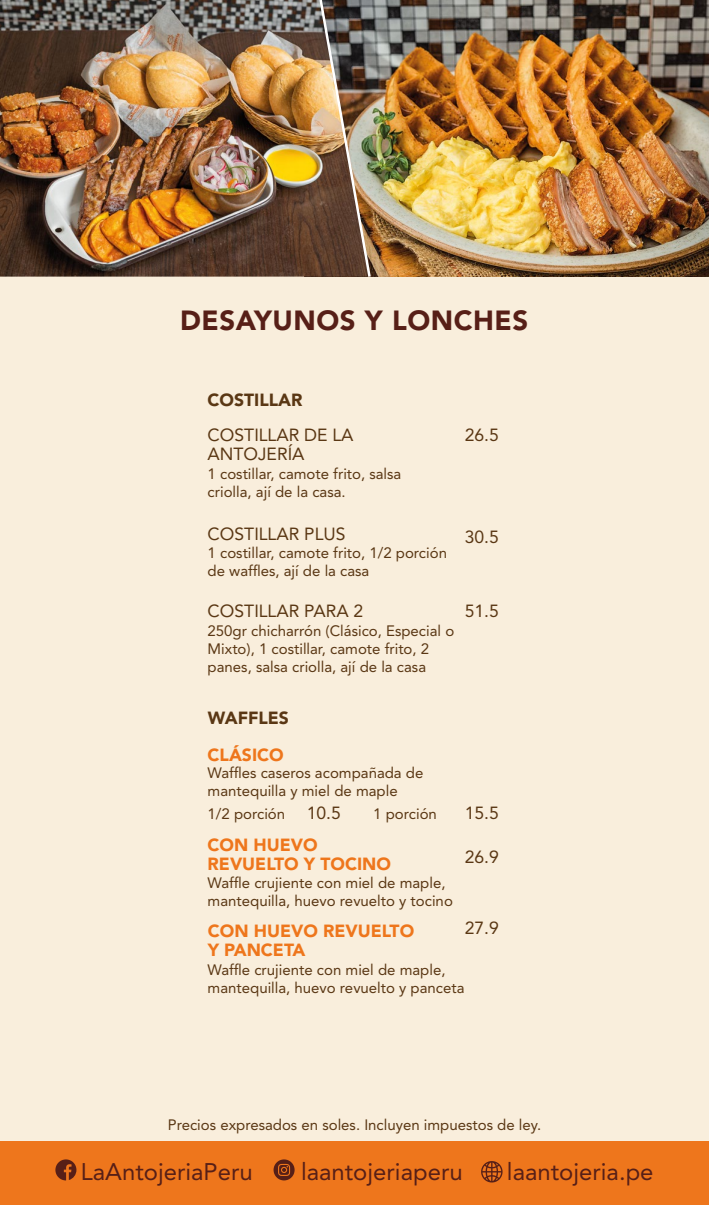
<style>
.page{position:relative;width:709px;height:1205px;background:#f9eedc}
.page>*{position:absolute;margin:0;border:0;box-sizing:border-box;transform-origin:0 0}
.t1{font:900 27.5px "Avenir LT Std";letter-spacing:.02em;color:#571f17}
.t2{font:24px "Avenir LT Std";color:#571f17}
.t3{font:17.5px/19.2px "Avenir LT Std";color:#5a3714}
.t4{font:900 17.5px/19.2px "Avenir LT Std";color:#ee761c}
.t5{font:900 17.5px "Avenir LT Std";color:#5a3714}
.t6{font:15px/18px "Avenir LT Std";color:#5a3714}
.s1{font-size:17.5px}
</style>
<div class="page">
<img style="left:372px;top:0;width:337px;height:277px">
<img style="left:0;top:0;width:318px;height:277px">
<img style="left:318px;top:0;width:54px;height:277px">
<div style="left:0;top:1141px;width:709px;height:64px;background:#ee761c"></div>
<svg style="left:55px;top:1159px;width:21px;height:21px"></svg>
<svg style="left:273px;top:1159px;width:21px;height:21px"></svg>
<svg style="left:481px;top:1161px;width:21px;height:21px"></svg>
<h1 class="t1" style="left:180px;top:304px;width:349px">DESAYUNOS Y LONCHES</h1>
<p class="t5" style="left:208px;top:389px;width:96px">COSTILLAR</p>
<p class="t3" style="left:208px;top:425px;width:147px">COSTILLAR DE LA<br>ANTOJERÍA</p>
<p class="t6" style="left:208px;top:465px;width:195px">1 costillar, camote frito, salsa criolla, ají de la casa.</p>
<p class="t3" style="left:208px;top:524px;width:139px">COSTILLAR PLUS</p>
<p class="t6" style="left:208px;top:544px;width:241px">1 costillar, camote frito, 1/2 porción de waffles, ají de la casa</p>
<p class="t3" style="left:208px;top:601px;width:157px">COSTILLAR PARA 2</p>
<p class="t6" style="left:208px;top:621px;width:248px">250gr chicharrón (Clásico, Especial o<br>Mixto), 1 costillar, camote frito, 2 panes, salsa criolla, ají de la casa</p>
<p class="t3" style="left:465px;top:425px;width:36px">26.5</p>
<p class="t3" style="left:465px;top:527px;width:36px">30.5</p>
<p class="t3" style="left:465px;top:601px;width:36px">51.5</p>
<p class="t5" style="left:208px;top:707px;width:83px">WAFFLES</p>
<p class="t4" style="left:208px;top:745px;width:78px">CLÁSICO</p>
<p class="t6" style="left:208px;top:763px;width:217px">Waffles caseros acompañada de mantequilla y miel de maple</p>
<p class="t6" style="left:208px;top:804px;width:135px">1/2 porción <span class="s1">10.5</span></p>
<p class="t6" style="left:373px;top:804px;width:65px">1 porción</p>
<p class="t3" style="left:465px;top:803px;width:36px">15.5</p>
<p class="t4" style="left:208px;top:835px;width:185px">CON HUEVO<br>REVUELTO Y TOCINO</p>
<p class="t6" style="left:208px;top:873px;width:247px">Waffle crujiente con miel de maple, mantequilla, huevo revuelto y tocino</p>
<p class="t4" style="left:208px;top:921px;width:208px">CON HUEVO REVUELTO<br>Y PANCETA</p>
<p class="t3" style="left:465px;top:847px;width:36px">26.9</p>
<p class="t3" style="left:465px;top:918px;width:36px">27.9</p>
<p class="t6" style="left:208px;top:961px;width:258px">Waffle crujiente con miel de maple, mantequilla, huevo revuelto y panceta</p>
<p class="t6" style="left:168px;top:1115px;width:375px">Precios expresados en soles. Incluyen impuestos de ley.</p>
<h2 class="t2" style="left:81px;top:1158px;width:173px">LaAntojeriaPeru</h2>
<h2 class="t2" style="left:301px;top:1158px;width:163px">laantojeriaperu</h2>
<h2 class="t2" style="left:507px;top:1158px;width:148px">laantojeria.pe</h2>
</div>
